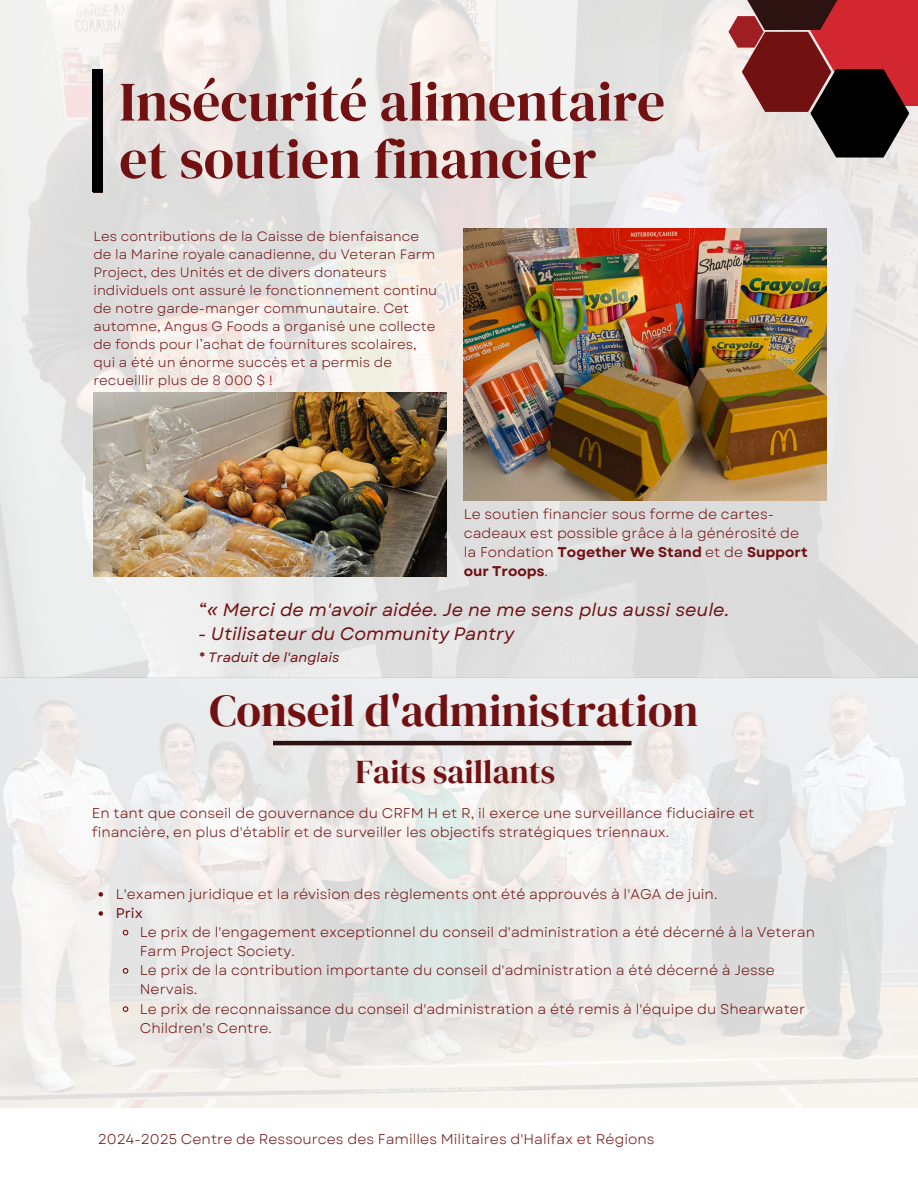
<style>
.page{position:relative;width:918px;height:1188px;background:#fff}
.page>*{position:absolute;margin:0;border:0;box-sizing:border-box;transform-origin:0 0}
.t1{font:55.5px/57.3px "DM Serif Display";color:#711112}
.t2{font:45px "DM Serif Display";color:#711112}
.t3{font:33px "DM Serif Display";color:#711112}
.t4{font:italic 18px "Garet";color:#711112}
.t5{font:14.1px/19.2px "Garet";color:#711112}
.t6{font:14.1px "Garet";color:#711112}
.t7{font:13.5px/18px "Garet";color:#711112}
.t8{font:italic 13.5px "Garet";color:#711112}
.s1{font-weight:700}
</style>
<div class="page">
<img style="left:0;top:0;width:918px;height:1108px">
<svg style="left:93px;top:69px;width:10px;height:123px"></svg>
<div style="left:792px;top:0;width:126px;height:106px;background:#d22730"></div>
<svg style="left:728px;top:16px;width:181px;height:142px"></svg>
<svg style="left:739px;top:0;width:107px;height:30px;fill:#2c1211"></svg>
<img style="left:464px;top:229px;width:362px;height:272px">
<hr style="left:273px;top:741px;width:359px;height:4px;background:#2c1211">
<img style="left:93px;top:393px;width:354px;height:183px">
<svg style="left:99px;top:892px;width:4px;height:5px"></svg>
<svg style="left:99px;top:911px;width:4px;height:5px"></svg>
<svg style="left:122px;top:929px;width:7px;height:7px"></svg>
<svg style="left:122px;top:967px;width:7px;height:8px"></svg>
<svg style="left:122px;top:1005px;width:7px;height:8px"></svg>
<p class="t1" style="left:119px;top:72px;width:547px">Insécurité alimentaire et soutien financier</p>
<p class="t7" style="left:93px;top:227px;width:345px">Les contributions de la Caisse de bienfaisance de la Marine royale canadienne, du Veteran Farm Project, des Unités et de divers donateurs individuels ont assuré le fonctionnement continu de notre garde-manger communautaire. Cet automne, Angus G Foods a organisé une collecte de fonds pour l’achat de fournitures scolaires, qui a été un énorme succès et a permis de recueillir plus de 8 000 $ !</p>
<p class="t5" style="left:464px;top:504px;width:345px">Le soutien financier sous forme de cartes&shy;cadeaux est possible grâce à la générosité de la Fondation <span class="s1">Together We Stand</span> et de <span class="s1">Support our Troops</span>.</p>
<p class="t4" style="left:198px;top:596px;width:533px">“« Merci de m'avoir aidée. Je ne me sens plus aussi seule.</p>
<p class="t4" style="left:198px;top:621px;width:318px">- Utilisateur du Community Pantry</p>
<p class="t8" style="left:198px;top:647px;width:143px">* Traduit de l'anglais</p>
<h4 class="t2" style="left:209px;top:680px;width:491px">Conseil d'administration</h4>
<p class="t3" style="left:356px;top:749px;width:201px">Faits saillants</p>
<h2 class="t5" style="left:92px;top:804px;width:664px">En tant que conseil de gouvernance du CRFM H et R, il exerce une surveillance fiduciaire et financière, en plus d'établir et de surveiller les objectifs stratégiques triennaux.</h2>
<h3 class="t5" style="left:116px;top:884px;width:603px">L'examen juridique et la révision des règlements ont été approuvés à l'AGA de juin.</h3>
<p class="t6" style="left:116px;top:903px;width:29px">Prix</p>
<p class="t5" style="left:140px;top:923px;width:677px">Le prix de l'engagement exceptionnel du conseil d'administration a été décerné à la Veteran<br>Farm Project Society.</p>
<p class="t5" style="left:140px;top:961px;width:637px">Le prix de la contribution importante du conseil d'administration a été décerné à Jesse<br>Nervais.</p>
<p class="t5" style="left:140px;top:999px;width:667px">Le prix de reconnaissance du conseil d'administration a été remis à l'équipe du Shearwater<br>Children's Centre.</p>
<p class="t5" style="left:98px;top:1130px;width:558px">2024-2025 Centre de Ressources des Familles Militaires d'Halifax et Régions</p>
</div>
